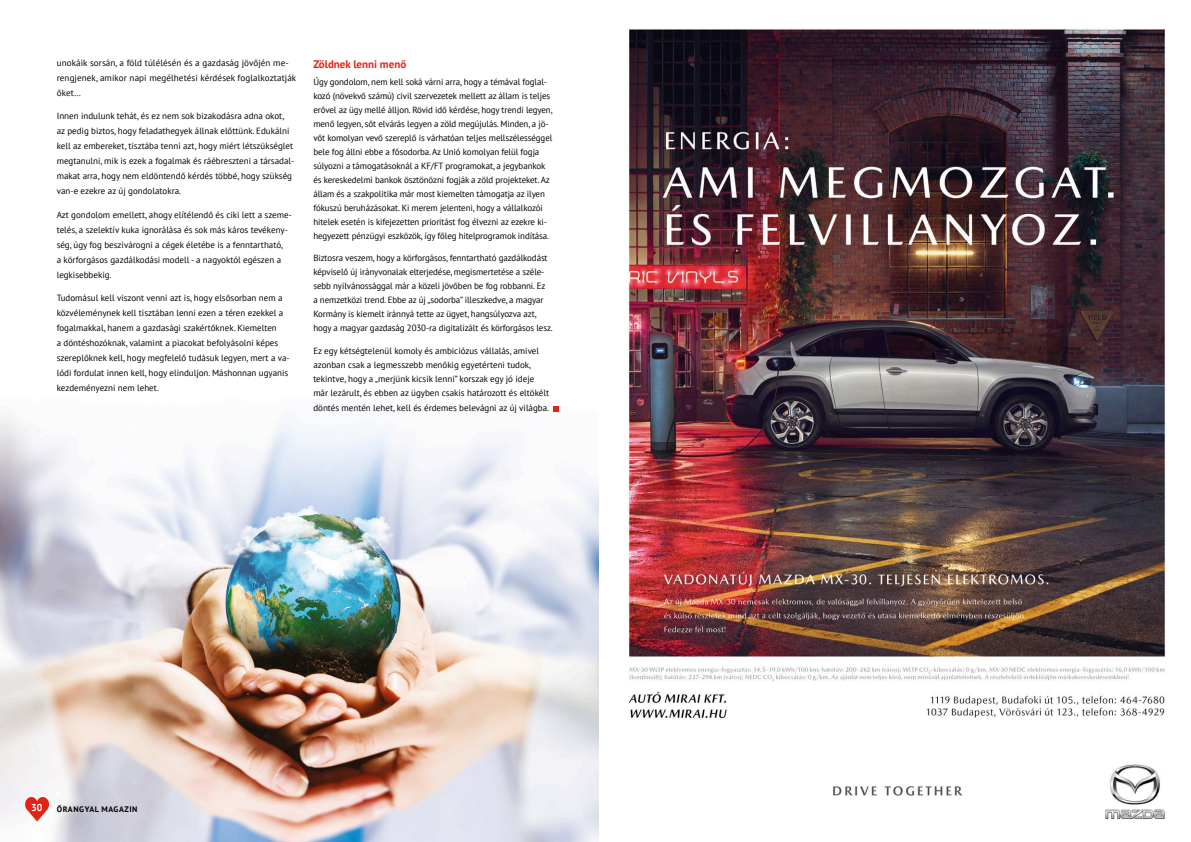
<style>
.page{position:relative;width:1191px;height:842px;background:#fff}
.page>*{position:absolute;margin:0;border:0;box-sizing:border-box;transform-origin:0 0}
.cim_3__piros{font:700 11px "PT Sans";color:#e32414}
.Oldalszam{font:700 10px "PT Sans";color:#fff}
.t1{font:9px/14px "PT Sans";letter-spacing:-.01em;color:#000}
.t2{font:9px/15px "PT Sans";letter-spacing:.01em;color:#000}
.Lablec{font:700 8px "PT Sans";letter-spacing:.08em;color:#000}
</style>
<div class="page">
<img style="left:0;top:414px;width:598px;height:428px">
<svg style="left:25px;top:797px;width:24px;height:24px"></svg>
<svg style="left:553px;top:406px;width:6px;height:6px"></svg>
<img style="left:628px;top:28px;width:538px;height:792px">
<p class="t2" style="left:57px;top:55px;width:241px">unokáik sorsán, a föld túlélésén és a gazdaság jövőjén me&shy;rengjenek, amikor napi megélhetési kérdések foglalkoztatják őket…</p>
<p class="t1" style="left:57px;top:108px;width:239px;line-height:15px">Innen indulunk tehát, és ez nem sok bizakodásra adna okot, az pedig biztos, hogy feladathegyek állnak előttünk. Edukálni kell az embereket, tisztába tenni azt, hogy miért létszükséglet megtanulni, mik is ezek a fogalmak és ráébreszteni a társadal&shy;makat arra, hogy nem eldöntendő kérdés többé, hogy szükség van-e ezekre az új gondolatokra.</p>
<p class="t1" style="left:57px;top:207px;width:237px;line-height:15px">Azt gondolom emellett, ahogy elítélendő és ciki lett a szeme&shy;telés, a szelektív kuka ignorálása és sok más káros tevékeny&shy;ség, úgy fog beszivárogni a cégek életébe is a fenntartható,<br>a körforgásos gazdálkodási modell - a nagyoktól egészen a legkisebbekig.</p>
<p class="t1" style="left:57px;top:291px;width:235px;line-height:15px">Tudomásul kell viszont venni azt is, hogy elsősorban nem a közvéleménynek kell tisztában lenni ezen a téren ezekkel a fogalmakkal, hanem a gazdasági szakértőknek. Kiemelten<br>a döntéshozóknak, valamint a piacokat befolyásolni képes szereplőknek kell, hogy megfelelő tudásuk legyen, mert a va&shy;lódi fordulat innen kell, hogy elinduljon. Máshonnan ugyanis kezdeményezni nem lehet.</p>
<p class="cim_3__piros" style="left:313px;top:57px;width:94px">Zöldnek lenni menő</p>
<p class="t1" style="left:313px;top:74px;width:241px">Úgy gondolom, nem kell soká várni arra, hogy a témával foglal&shy;kozó (növekvő számú) civil szervezetek mellett az állam is teljes erővel az ügy mellé álljon. Rövid idő kérdése, hogy trendi legyen, menő legyen, sőt elvárás legyen a zöld megújulás. Minden, a jö&shy;vőt komolyan vevő szereplő is várhatóan teljes mellszélességgel bele fog állni ebbe a fősodorba. Az Unió komolyan felül fogja súlyozni a támogatásoknál a KF/FT programokat, a jegybankok és kereskedelmi bankok ösztönözni fogják a zöld projekteket. Az állam és a szakpolitika már most kiemelten támogatja az ilyen fókuszú beruházásokat. Ki merem jelenteni, hogy a vállalkozói hitelek esetén is kifejezetten prioritást fog élvezni az ezekre ki&shy;hegyezett pénzügyi eszközök, így főleg hitelprogramok indítása.</p>
<p class="t1" style="left:313px;top:251px;width:241px">Biztosra veszem, hogy a körforgásos, fenntartható gazdálkodást képviselő új irányvonalak elterjedése, megismertetése a széle&shy;sebb nyilvánossággal már a közeli jövőben be fog robbanni. Ez<br>a nemzetközi trend. Ebbe az új „sodorba” illeszkedve, a magyar Kormány is kiemelt iránnyá tette az ügyet, hangsúlyozva azt, hogy a magyar gazdaság 2030-ra digitalizált és körforgásos lesz.</p>
<p class="t1" style="left:313px;top:343px;width:237px">Ez egy kétségtelenül komoly és ambiciózus vállalás, amivel azonban csak a legmesszebb menőkig egyetérteni tudok, tekintve, hogy a „merjünk kicsik lenni” korszak egy jó ideje már lezárult, és ebben az ügyben csakis határozott és eltökélt</p>
<p class="t1" style="left:313px;top:400px;width:237px">döntés mentén lehet, kell és érdemes belevágni az új világba.</p>
<p class="Oldalszam" style="left:31px;top:801px;width:13px">30</p>
<p class="Lablec" style="left:57px;top:804px;width:82px">ŐRANGYAL MAGAZIN</p>
</div>
